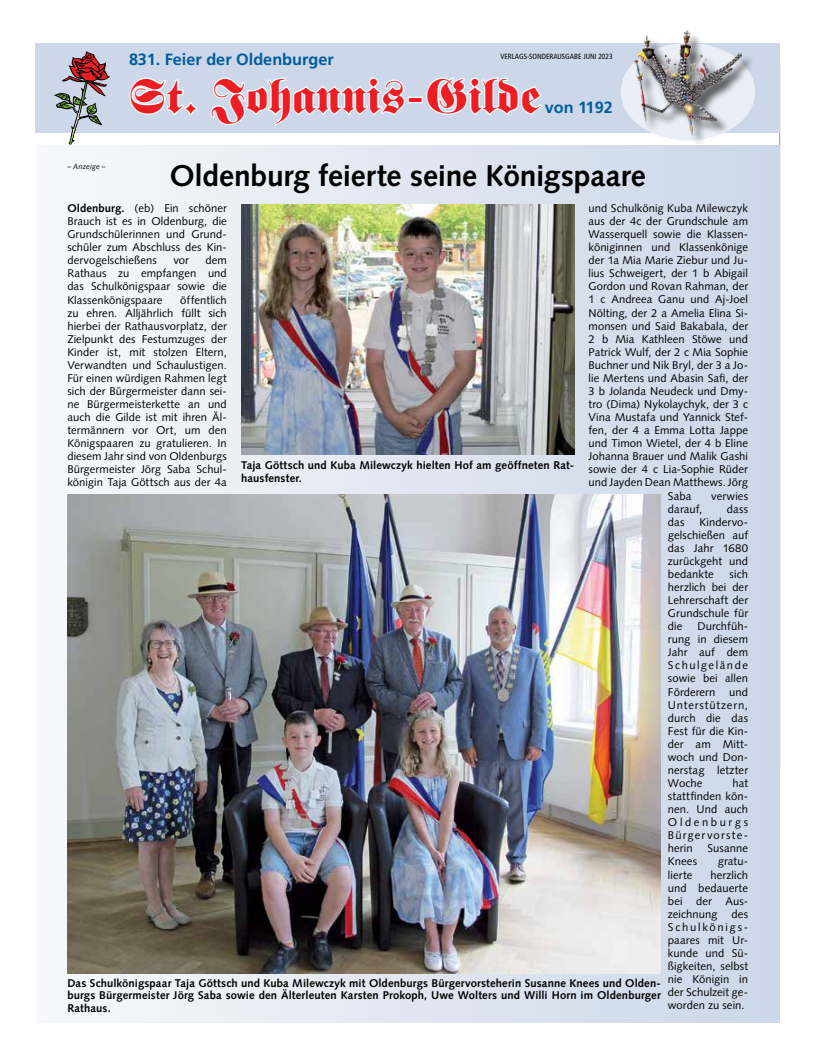
<style>
.page{position:relative;width:819px;height:1053px;background:#fff}
.page>*{position:absolute;margin:0;border:0;box-sizing:border-box;transform-origin:0 0}
.t1{font:47.5px "Fette Fraktur LT Std";color:#ed1d24}
.t2{font:700 30px "Syntax LT Std";letter-spacing:-.005em;color:#000}
.t3{font:700 16.25px "Frutiger LT Std";color:#005d9c}
.t4{font:11.25px/13px "Syntax";letter-spacing:.005em;color:#000;text-align:justify}
.t5{font:700 11.25px/12.5px "Syntax LT Std";letter-spacing:.01em;color:#000;text-align:justify}
.t6{font:condensed 7.5px "Frutiger LT Std";color:#000}
.t7{font:italic 7.5px "Syntax LT Std";letter-spacing:.015em;color:#000}
.s1{font-weight:700}
</style>
<div class="page">
<hr style="left:779px;top:64px;width:1px;height:703px;background:#939598">
<div style="left:35px;top:145px;width:745px;height:877px;background:linear-gradient(to right,#f6f7fa,#ccd7e8)"></div>
<div style="left:35px;top:43px;width:745px;height:89px;background:#ccd7e9"></div>
<svg style="left:129px;top:77px;width:55px;height:38px"></svg>
<div style="left:184px;top:102px;width:13px;height:13px;border:2px solid #fff;border-radius:5px"></div>
<svg style="left:210px;top:77px;width:195px;height:49px"></svg>
<div style="left:407px;top:97px;width:16px;height:6px;border:2px solid #fff"></div>
<svg style="left:426px;top:77px;width:116px;height:38px"></svg>
<svg style="left:43px;top:51px;width:67px;height:100px"></svg>
<div style="left:620px;top:43px;width:135px;height:97px;background:#eaeef6;border-radius:50%"></div>
<div style="left:635px;top:32px;width:119px;height:117px;background:#000;opacity:.6"></div>
<img style="left:634px;top:30px;width:107px;height:106px">
<img style="left:67px;top:494px;width:593px;height:479px">
<img style="left:241px;top:205px;width:333px;height:249px">
<p class="t7" style="left:67px;top:162px;width:40px">– Anzeige –</p>
<p class="t3" style="left:129px;top:50px;width:206px">831. Feier der Oldenburger</p>
<p class="t1" style="left:129px;top:69px;width:412px">St. Johannis-Gilde</p>
<p class="t6" style="left:500px;top:52px;width:114px">VERLAGS-SONDERAUSGABE JUNI 2023</p>
<p class="t3" style="left:544px;top:98px;width:69px">von 1192</p>
<p class="t2" style="left:170px;top:158px;width:477px">Oldenburg feierte seine Königspaare</p>
<p class="t4" style="left:67px;top:202px;width:161px"><span class="s1">Oldenburg.</span> (eb) Ein schöner Brauch ist es in Oldenburg, die Grundschülerinnen und Grund&shy;schüler zum Abschluss des Kin&shy;dervogelschießens</p>
<p class="t4" style="left:67px;top:254px;width:161px;text-indent:138px">dem Rathaus zu empfangen und das Schulkönigspaar sowie die Klassenkönigspaare</p>
<p class="t4" style="left:173px;top:254px;width:17px">vor</p>
<p class="t4" style="left:67px;top:293px;width:161px;text-indent:113px">öffentlich zu ehren. Alljährlich füllt sich hierbei der Rathausvorplatz, der Zielpunkt des Festumzuges der Kinder ist, mit stolzen Eltern, Verwandten und Schaulustigen.<br>Für einen würdigen Rahmen legt sich der Bürgermeister dann sei&shy;ne Bürgermeisterkette an und auch die Gilde ist mit ihren Äl&shy;termännern vor Ort, um den Königspaaren zu gratulieren. In diesem Jahr sind von Oldenburgs Bürgermeister Jörg Saba Schul&shy;königin Taja Göttsch aus der 4a</p>
<p class="t5" style="left:241px;top:459px;width:335px">Taja Göttsch und Kuba Milewczyk hielten Hof am geöffneten Rat&shy;hausfenster.</p>
<p class="t4" style="left:588px;top:202px;width:161px">und Schulkönig Kuba Milewczyk</p>
<p class="t4" style="left:588px;top:215px;width:161px">aus der 4c der Grundschule am</p>
<p class="t4" style="left:588px;top:228px;width:161px">Wasserquell sowie die Klassen-</p>
<p class="t4" style="left:588px;top:241px;width:161px">königinnen und Klassenkönige</p>
<p class="t4" style="left:588px;top:254px;width:161px">der 1a Mia Marie Ziebur und Ju-</p>
<p class="t4" style="left:588px;top:267px;width:161px">lius Schweigert, der 1 b Abigail</p>
<p class="t4" style="left:588px;top:280px;width:161px">Gordon und Rovan Rahman, der</p>
<p class="t4" style="left:588px;top:293px;width:161px">1 c Andreea Ganu und Aj-Joel</p>
<p class="t4" style="left:588px;top:306px;width:161px">Nölting, der 2 a Amelia Elina Si-</p>
<p class="t4" style="left:588px;top:319px;width:161px">monsen und Said Bakabala, der</p>
<p class="t4" style="left:588px;top:332px;width:161px">2 b Mia Kathleen Stöwe und</p>
<p class="t4" style="left:588px;top:345px;width:161px">Patrick Wulf, der 2 c Mia Sophie</p>
<p class="t4" style="left:588px;top:358px;width:161px">Buchner und Nik Bryl, der 3 a Jo-</p>
<p class="t4" style="left:588px;top:371px;width:161px">lie Mertens und Abasin Safi, der</p>
<p class="t4" style="left:588px;top:384px;width:161px">3 b Jolanda Neudeck und Dmy-</p>
<p class="t4" style="left:588px;top:397px;width:161px">tro (Dima) Nykolaychyk, der 3 c</p>
<p class="t4" style="left:588px;top:411px;width:161px">Vina Mustafa und Yannick Stef-</p>
<p class="t4" style="left:588px;top:424px;width:161px">fen, der 4 a Emma Lotta Jappe</p>
<p class="t4" style="left:588px;top:437px;width:161px">und Timon Wietel, der 4 b Eline</p>
<p class="t4" style="left:588px;top:450px;width:161px">Johanna Brauer und Malik Gashi</p>
<p class="t4" style="left:588px;top:463px;width:161px">sowie der 4 c Lia-Sophie Rüder</p>
<p class="t4" style="left:588px;top:476px;width:161px">und Jayden Dean Matthews. Jörg</p>
<p class="t4" style="left:668px;top:489px;width:25px">Saba</p>
<p class="t4" style="left:711px;top:489px;width:38px">verwies</p>
<p class="t4" style="left:668px;top:502px;width:36px">darauf,</p>
<p class="t4" style="left:727px;top:502px;width:23px">dass</p>
<p class="t4" style="left:668px;top:515px;width:18px">das</p>
<p class="t4" style="left:668px;top:515px;width:82px;text-indent:32px">Kindervo&shy;gelschießen auf das Jahr 1680 zurückgeht und bedankte</p>
<p class="t4" style="left:668px;top:567px;width:82px;text-indent:62px">sich herzlich bei der Lehrerschaft der Grundschule für die</p>
<p class="t4" style="left:668px;top:619px;width:82px;text-indent:30px">Durchfüh&shy;rung in diesem Jahr auf dem Schulgelände sowie bei allen Förderern und Unterstützern, durch die das Fest für die Kin&shy;der am Mitt&shy;woch und Don&shy;nerstag letzter Woche</p>
<p class="t4" style="left:668px;top:776px;width:82px;text-indent:65px">hat stattfinden kön&shy;nen. Und auch Oldenburgs Bürgervorste&shy;herin</p>
<p class="t4" style="left:707px;top:842px;width:42px">Susanne</p>
<p class="t4" style="left:668px;top:855px;width:31px">Knees</p>
<p class="t4" style="left:717px;top:855px;width:32px">gratu-</p>
<p class="t4" style="left:668px;top:868px;width:26px">lierte</p>
<p class="t4" style="left:668px;top:868px;width:82px;text-indent:42px">herzlich und bedauerte bei der Aus&shy;zeichnung</p>
<p class="t4" style="left:668px;top:907px;width:82px;text-indent:64px">des Schulkönigs&shy;paares mit Ur&shy;kunde und Sü&shy;ßigkeiten, selbst nie Königin in der Schulzeit ge&shy;worden zu sein.</p>
<p class="t5" style="left:67px;top:976px;width:595px">Das Schulkönigspaar Taja Göttsch und Kuba Milewczyk mit Oldenburgs Bürgervorsteherin Susanne Knees und Olden&shy;burgs Bürgermeister Jörg Saba sowie den Älterleuten Karsten Prokoph, Uwe Wolters und Willi Horn im Oldenburger Rathaus.</p>
</div>
